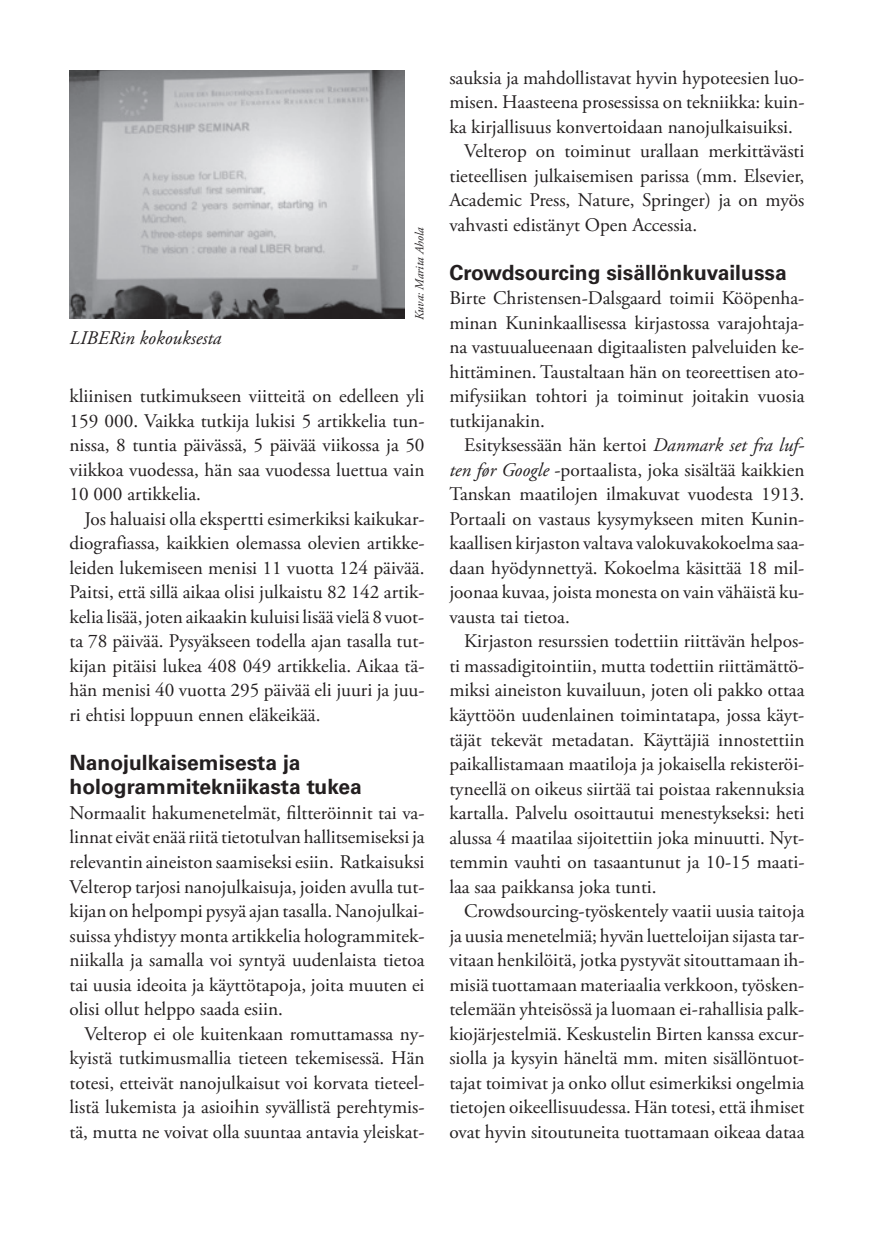
<style>
.page{position:relative;width:874px;height:1241px;background:#fff}
.page>*{position:absolute;margin:0;border:0;box-sizing:border-box;transform-origin:0 0}
.t1{font:700 21px/24.5px "Univers LT Std";color:#231f20}
.t2{font:19.25px/24.5px "Adobe Garamond Pro";color:#231f20;text-align:justify}
.t3{font:italic 19.25px "Adobe Garamond Pro";color:#231f20}
.t4{font:italic 12.25px "Adobe Garamond Pro";color:#231f20}
.s1{font-style:italic}
</style>
<div class="page">
<img style="left:69px;top:71px;width:335px;height:248px">
<p class="t3" style="left:69px;top:326px;width:153px">LIBERin kokouksesta</p>
<p class="t4" style="left:412px;top:320px;width:94px;rotate:-90deg">Kuva: Marita Ahola</p>
<p class="t2" style="left:69px;top:384px;width:356px">kliinisen tutkimukseen viitteitä on edelleen yli 159 000. Vaikka tutkija lukisi 5 artikkelia tun&shy;nissa, 8 tuntia päivässä, 5 päivää viikossa ja 50 viikkoa vuodessa, hän saa vuodessa luettua vain 10 000 artikkelia.</p>
<p class="t2" style="left:69px;top:507px;width:356px;text-indent:15px">Jos haluaisi olla ekspertti esimerkiksi kaikukar&shy;diografiassa, kaikkien olemassa olevien artikke&shy;leiden lukemiseen menisi 11 vuotta 124 päivää.<br>Paitsi, että sillä aikaa olisi julkaistu 82 142 artik&shy;kelia lisää, joten aikaakin kuluisi lisää vielä 8 vuot&shy;ta 78 päivää. Pysyäkseen todella ajan tasalla tut&shy;kijan pitäisi lukea 408 049 artikkelia. Aikaa tä&shy;hän menisi 40 vuotta 295 päivää eli juuri ja juu&shy;ri ehtisi loppuun ennen eläkeikää.</p>
<p class="t1" style="left:69px;top:750px;width:293px">Nanojulkaisemisesta ja hologrammitekniikasta tukea</p>
<p class="t2" style="left:69px;top:801px;width:356px">Normaalit hakumenetelmät, filtteröinnit tai va&shy;linnat eivät enää riitä tietotulvan hallitsemiseksi ja relevantin aineiston saamiseksi esiin. Ratkaisuksi Velterop tarjosi nanojulkaisuja, joiden avulla tut&shy;kijan on helpompi pysyä ajan tasalla. Nanojulkai&shy;suissa yhdistyy monta artikkelia hologrammitek&shy;niikalla ja samalla voi syntyä uudenlaista tietoa tai uusia ideoita ja käyttötapoja, joita muuten ei olisi ollut helppo saada esiin.</p>
<p class="t2" style="left:69px;top:1021px;width:356px;text-indent:15px">Velterop ei ole kuitenkaan romuttamassa ny&shy;kyistä tutkimusmallia tieteen tekemisessä. Hän totesi, etteivät nanojulkaisut voi korvata tieteel&shy;listä lukemista ja asioihin syvällistä perehtymis&shy;tä, mutta ne voivat olla suuntaa antavia yleiskat-</p>
<p class="t2" style="left:449px;top:66px;width:356px">sauksia ja mahdollistavat hyvin hypoteesien luo-</p>
<p class="t2" style="left:449px;top:90px;width:356px">misen. Haasteena prosessissa on tekniikka: kuin-</p>
<p class="t2" style="left:449px;top:115px;width:345px">ka kirjallisuus konvertoidaan nanojulkaisuiksi.</p>
<p class="t2" style="left:464px;top:139px;width:341px">Velterop on toiminut urallaan merkittävästi</p>
<p class="t2" style="left:449px;top:164px;width:356px">tieteellisen julkaisemisen parissa (mm. Elsevier,</p>
<p class="t2" style="left:449px;top:188px;width:356px">Academic Press, Nature, Springer) ja on myös</p>
<p class="t2" style="left:449px;top:213px;width:249px">vahvasti edistänyt Open Accessia.</p>
<p class="t1" style="left:449px;top:260px;width:338px">Crowdsourcing sisällönkuvailussa</p>
<p class="t2" style="left:449px;top:286px;width:356px">Birte Christensen-Dalsgaard toimii Kööpenha&shy;minan Kuninkaallisessa kirjastossa varajohtaja&shy;na vastuualueenaan digitaalisten palveluiden ke&shy;hittäminen. Taustaltaan hän on teoreettisen ato&shy;mifysiikan tohtori ja toiminut joitakin vuosia tutkijanakin.</p>
<p class="t2" style="left:449px;top:433px;width:356px;text-indent:15px">Esityksessään hän kertoi <span class="s1">Danmark set fra luf&shy;ten før Google</span> -portaalista, joka sisältää kaikkien Tanskan maatilojen ilmakuvat vuodesta 1913.<br>Portaali on vastaus kysymykseen miten Kunin&shy;kaallisen kirjaston valtava valokuvakokoelma saa&shy;daan hyödynnettyä. Kokoelma käsittää 18 mil&shy;joonaa kuvaa, joista monesta on vain vähäistä ku&shy;vausta tai tietoa.</p>
<p class="t2" style="left:449px;top:629px;width:356px;text-indent:15px">Kirjaston resurssien todettiin riittävän helpos&shy;ti massadigitointiin, mutta todettiin riittämättö&shy;miksi aineiston kuvailuun, joten oli pakko ottaa käyttöön uudenlainen toimintatapa, jossa käyt&shy;täjät tekevät metadatan. Käyttäjiä innostettiin paikallistamaan maatiloja ja jokaisella rekisteröi&shy;tyneellä on oikeus siirtää tai poistaa rakennuksia kartalla. Palvelu osoittautui menestykseksi: heti alussa 4 maatilaa sijoitettiin joka minuutti. Nyt&shy;temmin vauhti on tasaantunut ja 10-15 maati&shy;laa saa paikkansa joka tunti.</p>
<p class="t2" style="left:449px;top:899px;width:357px;text-indent:15px">Crowdsourcing-työskentely vaatii uusia taitoja ja uusia menetelmiä; hyvän luetteloijan sijasta tar&shy;vitaan henkilöitä, jotka pystyvät sitouttamaan ih&shy;misiä tuottamaan materiaalia verkkoon, työsken&shy;telemään yhteisössä ja luomaan ei-rahallisia palk&shy;kiojärjestelmiä. Keskustelin Birten kanssa excur&shy;siolla ja kysyin häneltä mm. miten sisällöntuot&shy;tajat toimivat ja onko ollut esimerkiksi ongelmia tietojen oikeellisuudessa. Hän totesi, että ihmiset ovat hyvin sitoutuneita tuottamaan oikeaa dataa</p>
</div>
